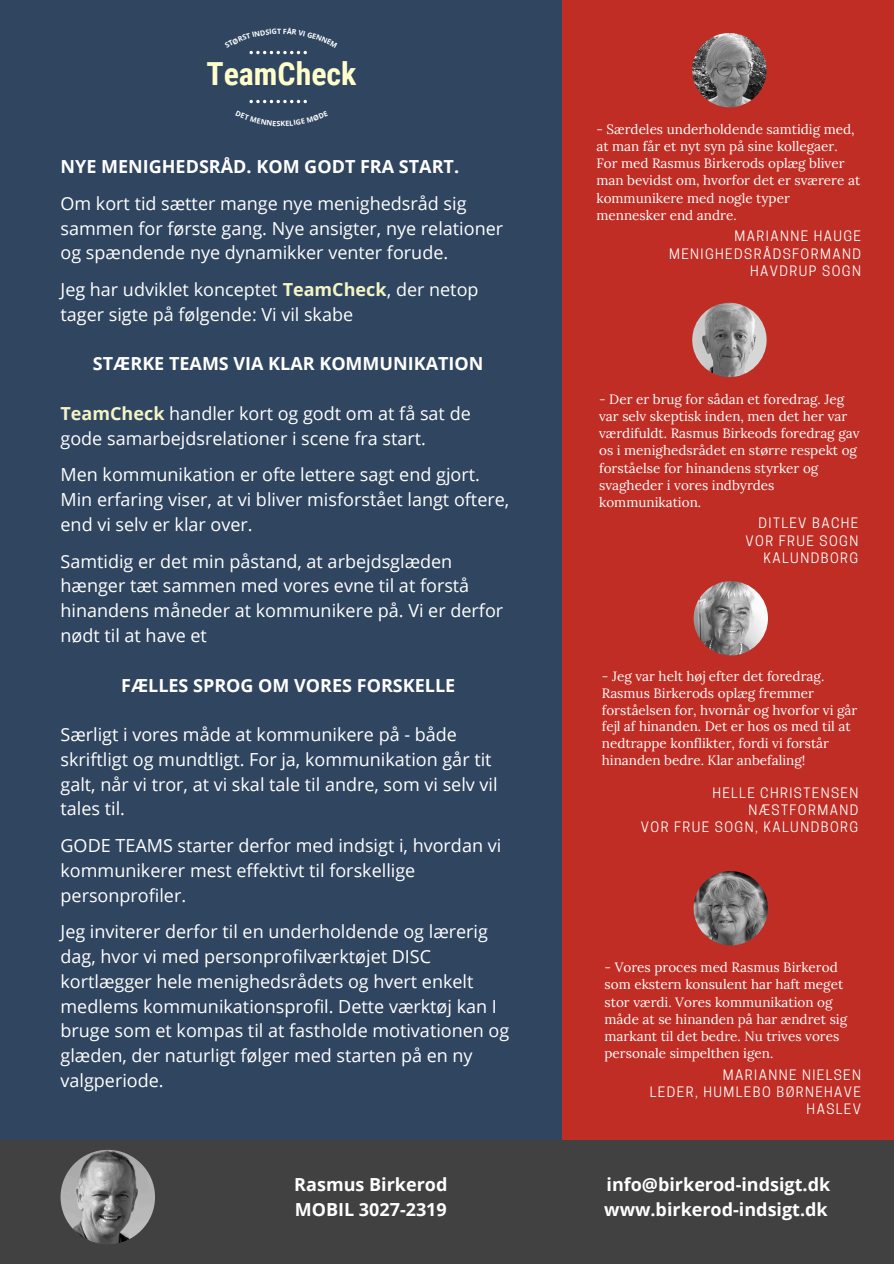
<style>
.page{position:relative;width:894px;height:1264px;background:#fff}
.page>*{position:absolute;margin:0;border:0;box-sizing:border-box;transform-origin:0 0}
.t1{font:700 31.8px "Roboto Condensed";color:#feffcb}
.t2{font:18px/24.8px "Open Sans";color:#fff}
.t3{font:700 18px/24.8px "Open Sans";color:#fff}
.t4{font:13.5px/17.2px "Lora";color:#fff}
.t5{font:13.5px/17.2px "Cooper Hewitt";letter-spacing:.105em;color:#fff;text-align:right}
.s1{font-weight:700;color:#f3f5c5}
</style>
<div class="page">
<div style="left:516px;top:0;width:377px;height:1263px;background:#c02d24"></div>
<div style="left:0;top:0;width:562px;height:1263px;background:#304560"></div>
<img style="left:692px;top:303px;width:74px;height:74px;border-radius:50%">
<img style="left:693px;top:581px;width:74px;height:74px;border-radius:50%">
<img style="left:692px;top:33px;width:74px;height:74px;border-radius:50%">
<img style="left:693px;top:871px;width:74px;height:74px;border-radius:50%">
<svg style="left:249px;top:100px;width:58px;height:3px"></svg>
<div style="left:0;top:1140px;width:893px;height:123px;background:#414141"></div>
<img style="left:60px;top:1149px;width:95px;height:95px;border-radius:50%">
<svg style="left:249px;top:50px;width:58px;height:4px"></svg>
<p class="t1" style="left:206px;top:56px;width:151px">TeamCheck</p>
<p class="t3" style="left:60px;top:154px;width:400px">NYE MENIGHEDSRÅD. KOM GODT FRA START.</p>
<h1 class="t2" style="left:60px;top:190px;width:444px">Om kort tid sætter mange nye menighedsråd sig sammen for første gang. Nye ansigter, nye relationer og spændende nye dynamikker venter forude.</h1>
<p class="t2" style="left:60px;top:277px;width:419px">Jeg har udviklet konceptet <span class="s1">TeamCheck</span>, der netop tager sigte på følgende: Vi vil skabe</p>
<h2 class="t3" style="left:93px;top:351px;width:392px">STÆRKE TEAMS VIA KLAR KOMMUNIKATION</h2>
<h4 class="t2" style="left:60px;top:400px;width:411px"><span class="s1">TeamCheck</span> handler kort og godt om at få sat de gode samarbejdsrelationer i scene fra start.</h4>
<h4 class="t2" style="left:60px;top:462px;width:450px">Men kommunikation er ofte lettere sagt end gjort.<br>Min erfaring viser, at vi bliver misforstået langt oftere, end vi selv er klar over.</h4>
<h2 class="t2" style="left:60px;top:548px;width:444px">Samtidig er det min påstand, at arbejdsglæden hænger tæt sammen med vores evne til at forstå hinandens måneder at kommunikere på. Vi er derfor nødt til at have et</h2>
<h4 class="t3" style="left:121px;top:672px;width:335px">FÆLLES SPROG OM VORES FORSKELLE</h4>
<h4 class="t2" style="left:60px;top:721px;width:438px">Særligt i vores måde at kommunikere på - både skriftligt og mundtligt. For ja, kommunikation går tit galt, når vi tror, at vi skal tale til andre, som vi selv vil tales til.</h4>
<h4 class="t2" style="left:60px;top:832px;width:442px">GODE TEAMS starter derfor med indsigt i, hvordan vi kommunikerer mest effektivt til forskellige personprofiler.</h4>
<h2 class="t2" style="left:60px;top:919px;width:450px">Jeg inviterer derfor til en underholdende og lærerig dag, hvor vi med personprofilværktøjet DISC kortlægger hele menighedsrådets og hvert enkelt medlems kommunikationsprofil. Dette værktøj kan I bruge som et kompas til at fastholde motivationen og glæden, der naturligt følger med starten på en ny valgperiode.</h2>
<p class="t3" style="left:294px;top:1172px;width:154px">Rasmus Birkerod<br>MOBIL 3027-2319</p>
<h6 class="t4" style="left:596px;top:120px;width:265px">- Særdeles underholdende samtidig med, at man får et nyt syn på sine kollegaer.<br>For med Rasmus Birkerods oplæg bliver man bevidst om, hvorfor det er sværere at kommunikere med nogle typer mennesker end andre.</h6>
<h5 class="t5" style="left:669px;top:229px;width:193px">MARIANNE HAUGE<br>MENIGHEDSRÅDSFORMAND<br>HAVDRUP SOGN</h5>
<h4 class="t4" style="left:599px;top:390px;width:262px">- Der er brug for sådan et foredrag. Jeg var selv skeptisk inden, men det her var værdifuldt. Rasmus Birkeods foredrag gav os i menighedsrådet en større respekt og forståelse for hinandens styrker og svagheder i vores indbyrdes kommunikation.</h4>
<h4 class="t5" style="left:745px;top:516px;width:114px">DITLEV BACHE<br>VOR FRUE SOGN<br>KALUNDBORG</h4>
<h6 class="t4" style="left:601px;top:667px;width:257px;line-height:16.8px">- Jeg var helt høj efter det foredrag.<br>Rasmus Birkerods oplæg fremmer forståelsen for, hvornår og hvorfor vi går fejl af hinanden. Det er hos os med til at nedtrappe konflikter, fordi vi forstår hinanden bedre. Klar anbefaling!</h6>
<h5 class="t5" style="left:640px;top:786px;width:219px;line-height:16.8px">HELLE CHRISTENSEN<br>NÆSTFORMAND<br>VOR FRUE SOGN, KALUNDBORG</h5>
<h6 class="t4" style="left:604px;top:958px;width:244px">- Vores proces med Rasmus Birkerod som ekstern konsulent har haft meget stor værdi. Vores kommunikation og måde at se hinanden på har ændret sig markant til det bedre. Nu trives vores personale simpelthen igen.</h6>
<h5 class="t5" style="left:649px;top:1067px;width:212px">MARIANNE NIELSEN<br>LEDER, HUMLEBO BØRNEHAVE<br>HASLEV</h5>
<p class="t3" style="left:604px;top:1172px;width:227px">info@birkerod-indsigt.dk www.birkerod-indsigt.dk</p>
</div>
